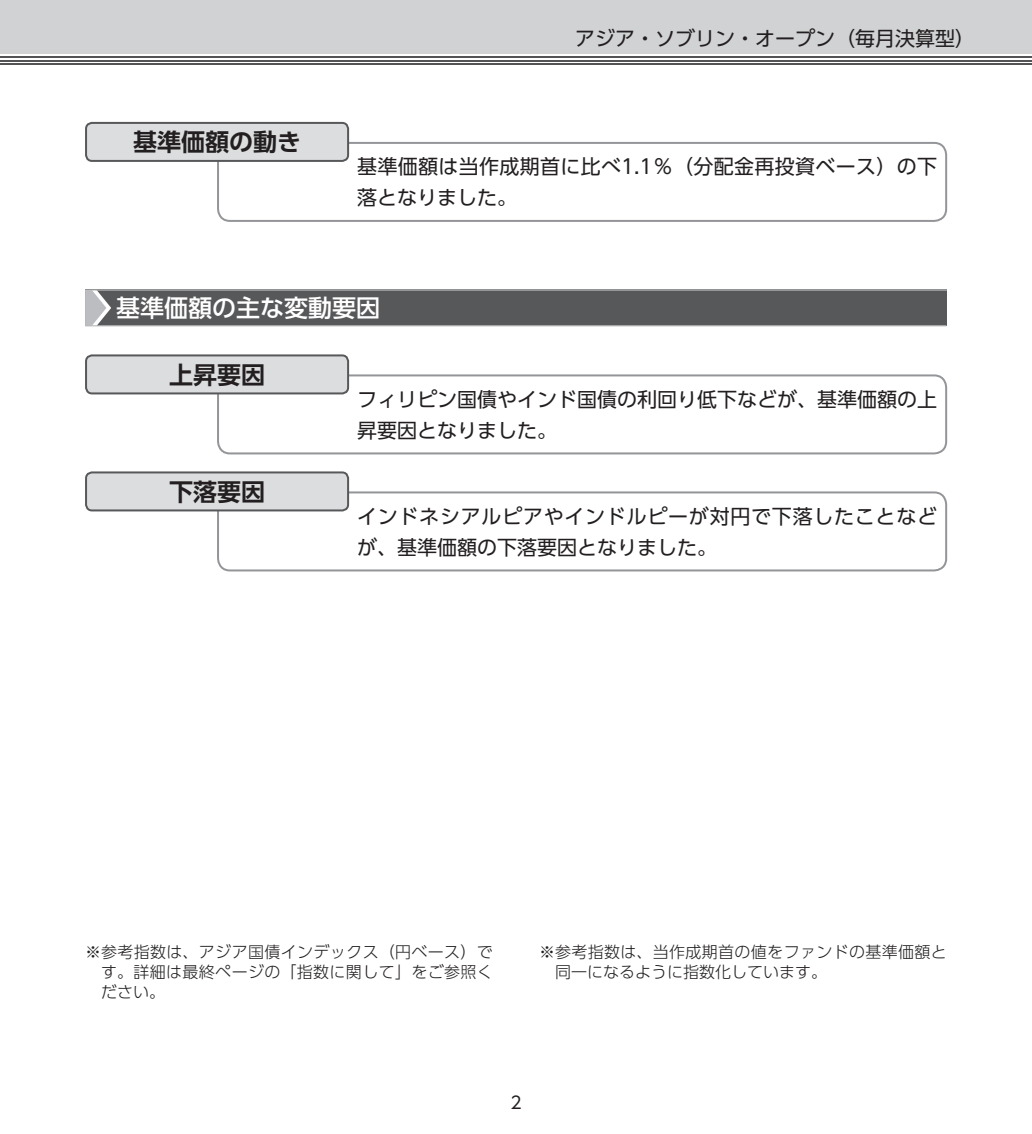
<style>
.page{position:relative;width:1032px;height:1134px;background:#fff}
.page>*{position:absolute;margin:0;border:0;box-sizing:border-box;transform-origin:0 0}
.t1{font:24px "UD Shin Go Pro De Bold 90 msp RKSJ H";color:#231f20}
.t2{font:24px "UD Shin Go Pro Medium 90 msp RKSJ H";color:#fff}
.t3{font:20px/31px "UD Shin Go Pro Regular 90 msp RKSJ H";color:#231f20}
.t4{font:20px/31px "UD Shin Go Pro Regular 90 msp RKSJ H";letter-spacing:.035em;color:#231f20}
.t5{font:17px "UD Shin Go Pro Regular 90 msp RKSJ H";color:#231f20}
.t6{font:16px/20px "UD Shin Go Pro Light 90 msp RKSJ H";letter-spacing:.02em;color:#231f20;text-align:justify}
</style>
<div class="page">
<div style="left:0;top:0;width:1032px;height:54px;background:#d1d2d4"></div>
<hr style="left:0;top:63px;width:1032px;height:2px;background:#535355">
<hr style="left:0;top:60px;width:1032px;height:1px;background:#535355">
<hr style="left:0;top:56px;width:1032px;height:2px;background:#535355">
<div style="left:85px;top:290px;width:862px;height:36px;background:#57585a"></div>
<hr style="left:85px;top:325px;width:861px;height:1px;background:#bcbdc0">
<hr style="left:85px;top:289px;width:862px;height:2px;background:#bcbdc0">
<svg style="left:85px;top:290px;width:26px;height:36px"></svg>
<div style="left:217px;top:142px;width:730px;height:80px;border:2px solid #939598;border-radius:12px"></div>
<div style="left:86px;top:123px;width:262px;height:38px;background:#dcdddf;border-radius:6px"></div>
<div style="left:85px;top:122px;width:264px;height:40px;border:2px solid #57585a;border-radius:6px"></div>
<div style="left:217px;top:374px;width:730px;height:80px;border:2px solid #939598;border-radius:12px"></div>
<div style="left:86px;top:355px;width:262px;height:38px;background:#dcdddf;border-radius:6px"></div>
<div style="left:85px;top:354px;width:264px;height:40px;border:2px solid #57585a;border-radius:6px"></div>
<div style="left:217px;top:491px;width:730px;height:80px;border:2px solid #939598;border-radius:12px"></div>
<div style="left:86px;top:472px;width:262px;height:38px;background:#dcdddf;border-radius:6px"></div>
<div style="left:85px;top:471px;width:264px;height:40px;border:2px solid #57585a;border-radius:6px"></div>
<p class="t1" style="left:133px;top:133px;width:170px">基準価額の動き</p>
<p class="t3" style="left:575px;top:26px;width:401px">アジア・ソブリン・オープン（毎月決算型）</p>
<p class="t3" style="left:357px;top:154px;width:581px">基準価額は当作成期首に比べ1.1％（分配金再投資ベース）の下落となりました。</p>
<p class="t2" style="left:116px;top:299px;width:266px">基準価額の主な変動要因</p>
<p class="t1" style="left:169px;top:365px;width:98px">上昇要因</p>
<p class="t1" style="left:169px;top:482px;width:98px">下落要因</p>
<p class="t3" style="left:357px;top:386px;width:581px">フィリピン国債やインド国債の利回り低下などが、基準価額の上昇要因となりました。</p>
<p class="t4" style="left:357px;top:503px;width:581px">インドネシアルピアやインドルピーが対円で下落したことなどが、基準価額の下落要因となりました。</p>
<p class="t6" style="left:101px;top:944px;width:393px;text-indent:-16px">※ 参考指数は、アジア国債インデックス（円ベース）です。詳細は最終ページの「指数に関して」をご参照ください。</p>
<p class="t6" style="left:555px;top:944px;width:393px;text-indent:-16px">※ 参考指数は、当作成期首の値をファンドの基準価額と同一になるように指数化しています。</p>
<p class="t5" style="left:510px;top:1096px;width:13px">2</p>
</div>
